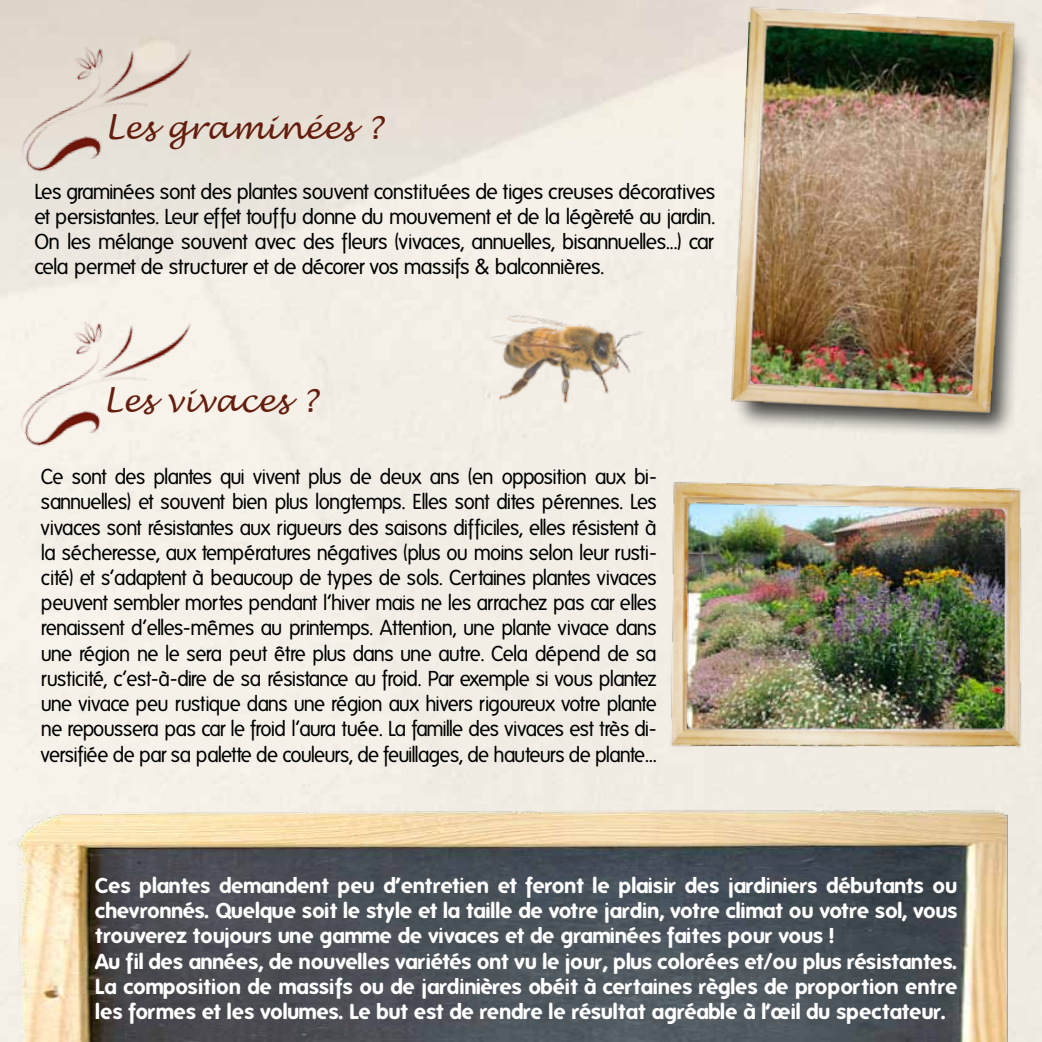
<style>
.page{position:relative;width:1042px;height:1042px;background:#fff}
.page>*{position:absolute;margin:0;border:0;box-sizing:border-box;transform-origin:0 0}
.t1{font:italic 31.5px "Lucida Handwriting";color:#651e0e}
.t2{font:21px/25.2px "Folks";letter-spacing:-.035em;color:#000;text-align:justify}
.t3{font:700 21px/25.2px "Folks";color:#fff}
</style>
<div class="page">
<img style="left:0;top:798px;width:1042px;height:244px">
<img style="left:0;top:234px;width:353px;height:263px">
<img style="left:0;top:0;width:354px;height:223px">
<img style="left:716px;top:3px;width:326px;height:448px">
<img style="left:666px;top:451px;width:376px;height:311px">
<img style="left:450px;top:260px;width:222px;height:181px">
<p class="t1" style="left:104px;top:109px;width:279px">Les graminées ?</p>
<p class="t2" style="left:34px;top:179px;width:682px">Les graminées sont des plantes souvent constituées de tiges creuses décoratives et persistantes. Leur effet touffu donne du mouvement et de la légèreté au jardin.<br>On les mélange souvent avec des fleurs (vivaces, annuelles, bisannuelles...) car cela permet de structurer et de décorer vos massifs &amp; balconnières.</p>
<p class="t1" style="left:103px;top:382px;width:216px">Les vivaces ?</p>
<p class="t2" style="left:41px;top:465px;width:617px">Ce sont des plantes qui vivent plus de deux ans (en opposition aux bi&shy;sannuelles) et souvent bien plus longtemps. Elles sont dites pérennes. Les vivaces sont résistantes aux rigueurs des saisons difficiles, elles résistent à la sécheresse, aux températures négatives (plus ou moins selon leur rusti&shy;cité) et s’adaptent à beaucoup de types de sols. Certaines plantes vivaces peuvent sembler mortes pendant l’hiver mais ne les arrachez pas car elles renaissent d’elles-mêmes au printemps. Attention, une plante vivace dans une région ne le sera peut être plus dans une autre. Cela dépend de sa rusticité, c’est-à-dire de sa résistance au froid. Par exemple si vous plantez une vivace peu rustique dans une région aux hivers rigoureux votre plante ne repoussera pas car le froid l’aura tuée. La famille des vivaces est très di&shy;versifiée de par sa palette de couleurs, de feuillages, de hauteurs de plante…</p>
<p class="t3" style="left:95px;top:873px;width:864px">Ces plantes demandent peu d’entretien et feront le plaisir des jardiniers débutants ou chevronnés. Quelque soit le style et la taille de votre jardin, votre climat ou votre sol, vous trouverez toujours une gamme de vivaces et de graminées faites pour vous !<br>Au fil des années, de nouvelles variétés ont vu le jour, plus colorées et/ou plus résistantes.<br>La composition de massifs ou de jardinières obéit à certaines règles de proportion entre les formes et les volumes. Le but est de rendre le résultat agréable à l’œil du spectateur.</p>
</div>
